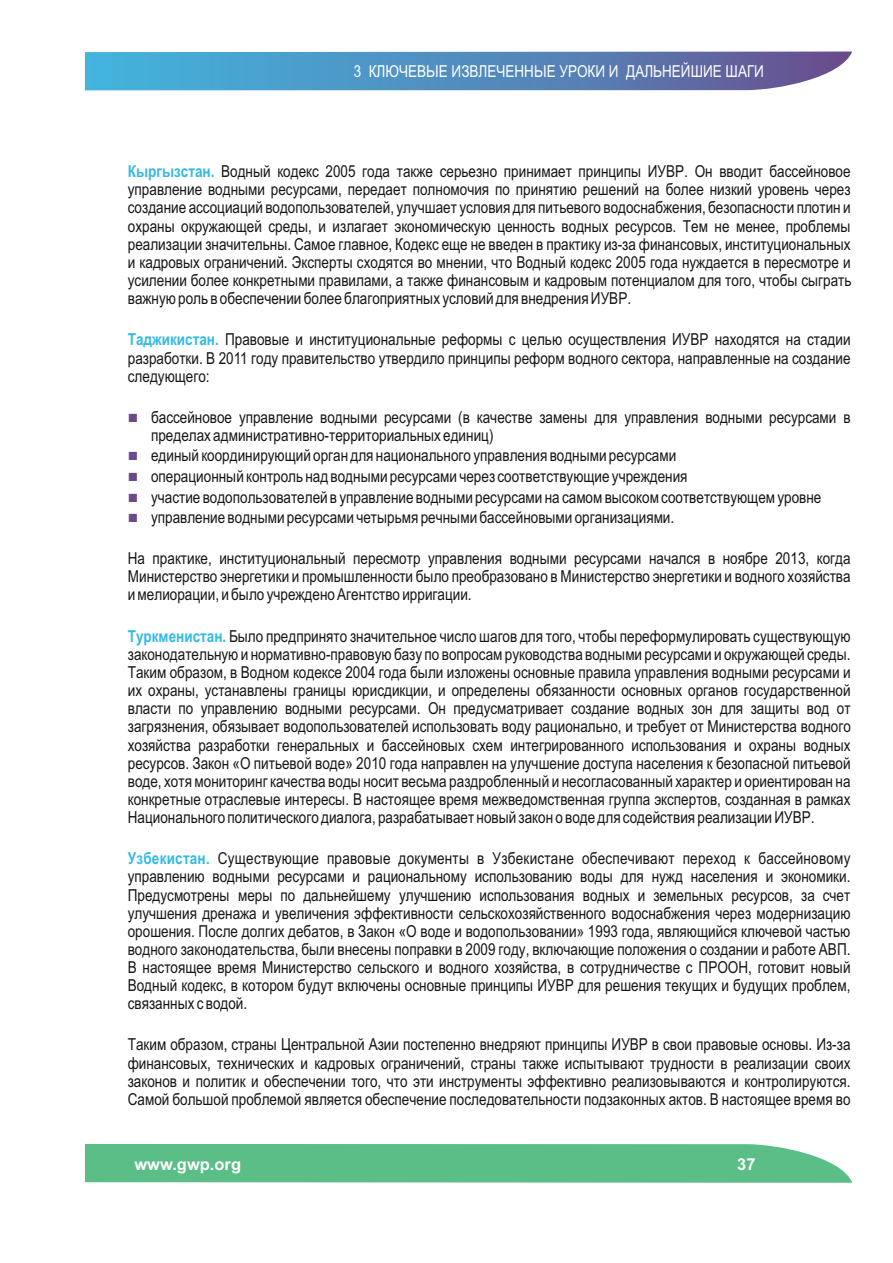
<style>
.page{position:relative;width:893px;height:1263px;background:#fff}
.page>*{position:absolute;margin:0;border:0;box-sizing:border-box;transform-origin:0 0}
.t1{font:16.5px/18.1px "Arial Narrow";color:#151616;text-align:justify}
.t2{font:16.5px "Arial Narrow";color:#fff}
.t3{font:700 16.5px "Arial";color:#fff}
.s1{font-weight:700;color:#35b9e6}
.s2{color:#6b498a}
</style>
<div class="page">
<svg style="left:85px;top:1144px;width:767px;height:39px;background:#62c18c"></svg>
<svg style="left:85px;top:52px;width:767px;height:38px;background:#598dbe"></svg>
<p class="t2" style="left:354px;top:65px;width:412px">3 КЛЮЧЕВЫЕ ИЗВЛЕЧЕННЫЕ УРОКИ И ДАЛЬНЕЙШИЕ ШАГИ</p>
<p class="t1" style="left:128px;top:164px;width:725px"><span class="s1">Кыргызстан.</span> Водный кодекс 2005 года также серьезно принимает принципы ИУВР. Он вводит бассейновое управление водными ресурсами, передает полномочия по принятию решений на более низкий уровень через создание ассоциаций водопользователей, улучшает условия для питьевого водоснабжения, безопасности плотин и охраны окружающей среды, и излагает экономическую ценность водных ресурсов. Тем не менее, проблемы реализации значительны. Самое главное, Кодекс еще не введен в практику из-за финансовых, институциональных и кадровых ограничений. Эксперты сходятся во мнении, что Водный кодекс 2005 года нуждается в пересмотре и усилении более конкретными правилами, а также финансовым и кадровым потенциалом для того, чтобы сыграть важную роль в обеспечении более благоприятных условий для внедрения ИУВР.</p>
<p class="t1" style="left:128px;top:332px;width:724px"><span class="s1">Таджикистан.</span> Правовые и институциональные реформы с целью осуществления ИУВР находятся на стадии разработки. В 2011 году правительство утвердило принципы реформ водного сектора, направленные на создание следующего:</p>
<p class="t1" style="left:151px;top:409px;width:701px;text-indent:-23px"><span class="s2">■</span> бассейновое управление водными ресурсами (в качестве замены для управления водными ресурсами в пределах административно-территориальных единиц)</p>
<p class="t1" style="left:128px;top:448px;width:550px"><span class="s2">■</span> единый координирующий орган для национального управления водными ресурсами</p>
<p class="t1" style="left:128px;top:469px;width:561px"><span class="s2">■</span> операционный контроль над водными ресурсами через соответствующие учреждения</p>
<p class="t1" style="left:128px;top:489px;width:695px"><span class="s2">■</span> участие водопользователей в управление водными ресурсами на самом высоком соответствующем уровне</p>
<p class="t1" style="left:128px;top:510px;width:548px"><span class="s2">■</span> управление водными ресурсами четырьмя речными бассейновыми организациями.</p>
<p class="t1" style="left:128px;top:551px;width:724px">На практике, институциональный пересмотр управления водными ресурсами начался в ноябре 2013, когда Министерство энергетики и промышленности было преобразовано в Министерство энергетики и водного хозяйства и мелиорации, и было учреждено Агентство ирригации.</p>
<p class="t1" style="left:128px;top:628px;width:725px"><span class="s1">Туркменистан.</span> Было предпринято значительное число шагов для того, чтобы переформулировать существующую законодательную и нормативно-правовую базу по вопросам руководства водными ресурсами и окружающей среды.<br>Таким образом, в Водном кодексе 2004 года были изложены основные правила управления водными ресурсами и их охраны, устанавлены границы юрисдикции, и определены обязанности основных органов государственной власти по управлению водными ресурсами. Он предусматривает создание водных зон для защиты вод от загрязнения, обязывает водопользователей использовать воду рационально, и требует от Министерства водного хозяйства разработки генеральных и бассейновых схем интегрированного использования и охраны водных ресурсов. Закон «О питьевой воде» 2010 года направлен на улучшение доступа населения к безопасной питьевой воде, хотя мониторинг качества воды носит весьма раздробленный и несогласованный характер и ориентирован на конкретные отраслевые интересы. В настоящее время межведомственная группа экспертов, созданная в рамках Национального политического диалога, разрабатывает новый закон о воде для содействия реализации ИУВР.</p>
<p class="t1" style="left:128px;top:851px;width:724px"><span class="s1">Узбекистан.</span> Существующие правовые документы в Узбекистане обеспечивают переход к бассейновому управлению водными ресурсами и рациональному использованию воды для нужд населения и экономики.<br>Предусмотрены меры по дальнейшему улучшению использования водных и земельных ресурсов, за счет улучшения дренажа и увеличения эффективности сельскохозяйственного водоснабжения через модернизацию орошения. После долгих дебатов, в Закон «О воде и водопользовании» 1993 года, являющийся ключевой частью водного законодательства, были внесены поправки в 2009 году, включающие положения о создании и работе АВП.<br>В настоящее время Министерство сельского и водного хозяйства, в сотрудничестве с ПРООН, готовит новый Водный кодекс, в котором будут включены основные принципы ИУВР для решения текущих и будущих проблем, связанных с водой.</p>
<p class="t1" style="left:128px;top:1037px;width:724px">Таким образом, страны Центральной Азии постепенно внедряют принципы ИУВР в свои правовые основы. Из-за финансовых, технических и кадровых ограничений, страны также испытывают трудности в реализации своих законов и политик и обеспечении того, что эти инструменты эффективно реализовываются и контролируются.<br>Самой большой проблемой является обеспечение последовательности подзаконных актов. В настоящее время во</p>
<p class="t3" style="left:134px;top:1158px;width:108px">www.gwp.org</p>
<p class="t3" style="left:737px;top:1158px;width:20px">37</p>
</div>
